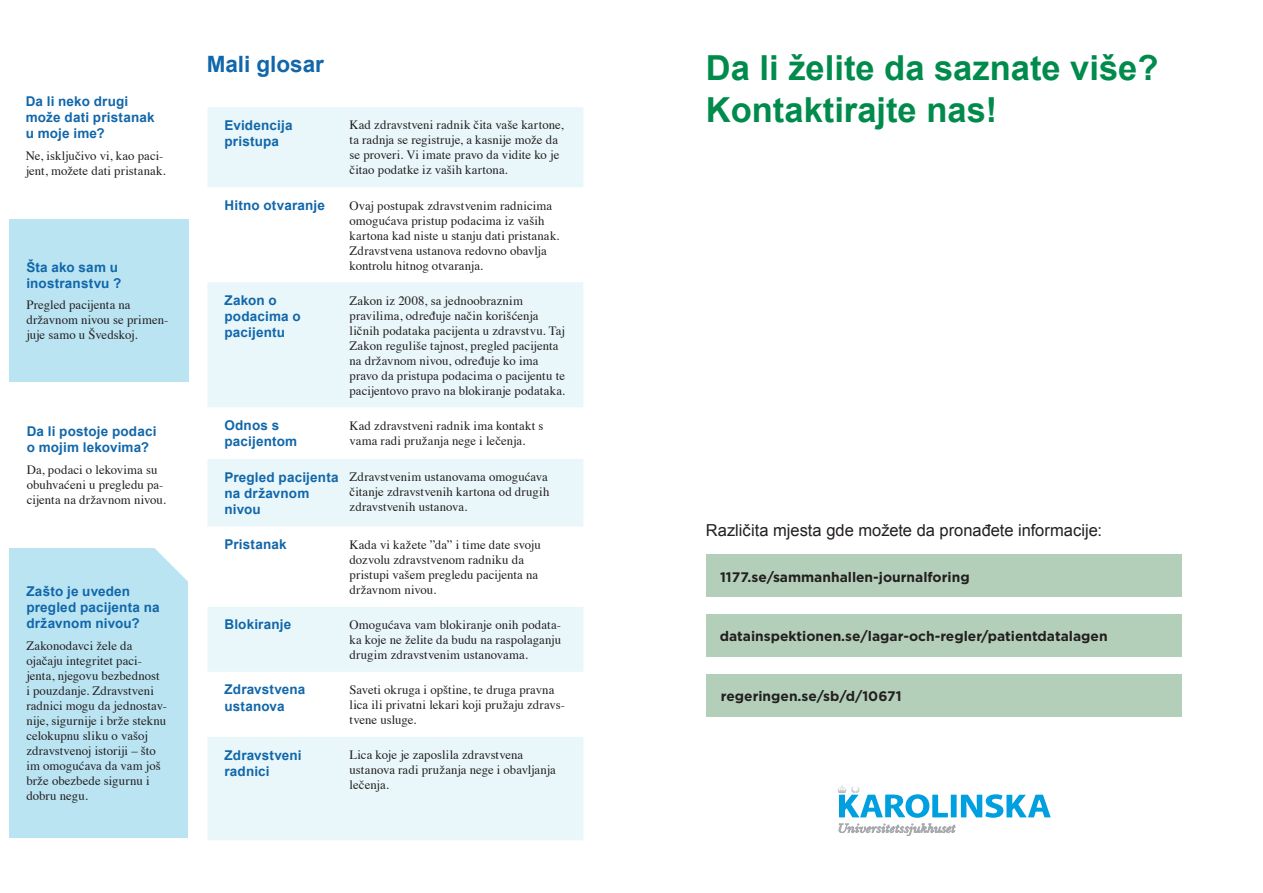
<style>
.page{position:relative;width:1263px;height:893px;background:#fff}
.page>*{position:absolute;margin:0;border:0;box-sizing:border-box;transform-origin:0 0}
.t1{font:700 34.5px/41.4px "Arial";color:#008b4c}
.t2{font:700 22.5px "Arial";color:#1167aa}
.t3{font:16.5px "Arial";color:#231f20}
.t4{font:700 13.8px "Gotham";color:#231f20}
.t5{font:700 13.5px/16.2px "Arial";letter-spacing:.01em;color:#1167aa}
.t6{font:12.75px/15px "Times";letter-spacing:.005em;color:#231f20}
</style>
<div class="page">
<div style="left:9px;top:548px;width:179px;height:290px;background:#bae4f2"></div>
<div style="left:9px;top:219px;width:180px;height:163px;background:#bae4f2"></div>
<svg style="left:207px;top:107px;width:376px;height:733px;fill:#e9f7fa"></svg>
<svg style="left:207px;top:527px;width:376px;height:80px"></svg>
<svg style="left:155px;top:548px;width:33px;height:33px"></svg>
<div style="left:706px;top:555px;width:475px;height:42px;background:#b4cfb9"></div>
<div style="left:706px;top:614px;width:475px;height:43px;background:#b4cfb9"></div>
<div style="left:706px;top:674px;width:475px;height:42px;background:#b4cfb9"></div>
<div style="left:951px;top:795px;width:6px;height:22px;background:#009fdf"></div>
<svg style="left:961px;top:794px;width:89px;height:24px"></svg>
<svg style="left:837px;top:785px;width:111px;height:33px"></svg>
<svg style="left:839px;top:824px;width:116px;height:12px"></svg>
<p class="t5" style="left:26px;top:94px;width:130px">Da li neko drugi može dati pristanak u moje ime?</p>
<p class="t6" style="left:26px;top:147px;width:141px">Ne, isključivo vi, kao paci&shy;jent, možete dati pristanak.</p>
<p class="t5" style="left:26px;top:259px;width:97px">Šta ako sam u inostranstvu ?</p>
<p class="t6" style="left:26px;top:296px;width:144px">Pregled pacijenta na državnom nivou se primen&shy;juje samo u Švedskoj.</p>
<p class="t5" style="left:27px;top:424px;width:131px">Da li postoje podaci o mojim lekovima?</p>
<p class="t6" style="left:27px;top:461px;width:141px">Da, podaci o lekovima su obuhvaćeni u pregledu pa&shy;cijenta na državnom nivou.</p>
<p class="t5" style="left:26px;top:583px;width:135px">Zašto je uveden pregled pacijenta na državnom nivou?</p>
<p class="t6" style="left:26px;top:637px;width:142px">Zakonodavci žele da ojačaju integritet paci&shy;jenta, njegovu bezbednost<br>i pouzdanje. Zdravstveni radnici mogu da jednostav&shy;nije, sigurnije i brže steknu celokupnu sliku o vašoj zdravstvenoj istoriji – što im omogućava da vam još brže obezbede sigurnu i dobru negu.</p>
<p class="t2" style="left:207px;top:49px;width:119px">Mali glosar</p>
<p class="t5" style="left:224px;top:117px;width:70px">Evidencija pristupa</p>
<p class="t6" style="left:350px;top:117px;width:216px">Kad zdravstveni radnik čita vaše kartone, ta radnja se registruje, a kasnije može da se proveri. Vi imate pravo da vidite ko je čitao podatke iz vaših kartona.</p>
<p class="t5" style="left:224px;top:197px;width:102px">Hitno otvaranje</p>
<p class="t6" style="left:350px;top:197px;width:211px">Ovaj postupak zdravstvenim radnicima omogućava pristup podacima iz vaših kartona kad niste u stanju dati pristanak.<br>Zdravstvena ustanova redovno obavlja kontrolu hitnog otvaranja.</p>
<p class="t5" style="left:224px;top:292px;width:78px">Zakon o podacima o pacijentu</p>
<p class="t6" style="left:350px;top:292px;width:217px">Zakon iz 2008, sa jednoobraznim pravilima, određuje način korišćenja ličnih podataka pacijenta u zdravstvu. Taj Zakon reguliše tajnost, pregled pacijenta na državnom nivou, određuje ko ima pravo da pristupa podacima o pacijentu te pacijentovo pravo na blokiranje podataka.</p>
<p class="t5" style="left:224px;top:418px;width:74px">Odnos s pacijentom</p>
<p class="t6" style="left:350px;top:417px;width:195px">Kad zdravstveni radnik ima kontakt s vama radi pružanja nege i lečenja.</p>
<p class="t5" style="left:224px;top:469px;width:116px">Pregled pacijenta na državnom nivou</p>
<p class="t6" style="left:350px;top:468px;width:201px">Zdravstvenim ustanovama omogućava čitanje zdravstvenih kartona od drugih zdravstvenih ustanova.</p>
<p class="t5" style="left:224px;top:537px;width:64px">Pristanak</p>
<p class="t6" style="left:350px;top:536px;width:193px">Kada vi kažete ”da” i time date svoju dozvolu zdravstvenom radniku da pristupi vašem pregledu pacijenta na državnom nivou.</p>
<p class="t5" style="left:224px;top:617px;width:68px">Blokiranje</p>
<p class="t6" style="left:350px;top:616px;width:213px;text-align:justify">Omogućava vam blokiranje onih podata&shy;ka koje ne želite da budu na raspolaganju drugim zdravstvenim ustanovama.</p>
<p class="t5" style="left:224px;top:682px;width:82px">Zdravstvena ustanova</p>
<p class="t6" style="left:350px;top:681px;width:217px">Saveti okruga i opštine, te druga pravna lica ili privatni lekari koji pružaju zdravs&shy;tvene usluge.</p>
<p class="t5" style="left:224px;top:747px;width:79px">Zdravstveni radnici</p>
<p class="t6" style="left:350px;top:746px;width:208px">Lica koje je zaposlila zdravstvena ustanova radi pružanja nege i obavljanja lečenja.</p>
<p class="t1" style="left:706px;top:49px;width:454px">Da li želite da saznate više?<br>Kontaktirajte nas!</p>
<p class="t3" style="left:706px;top:519px;width:397px">Različita mjesta gde možete da pronađete informacije:</p>
<p class="t4" style="left:720px;top:569px;width:251px">1177.se/sammanhallen-journalforing</p>
<p class="t4" style="left:720px;top:628px;width:389px">datainspektionen.se/lagar-och-regler/patientdatalagen</p>
<p class="t4" style="left:721px;top:688px;width:182px">regeringen.se/sb/d/10671</p>
</div>
